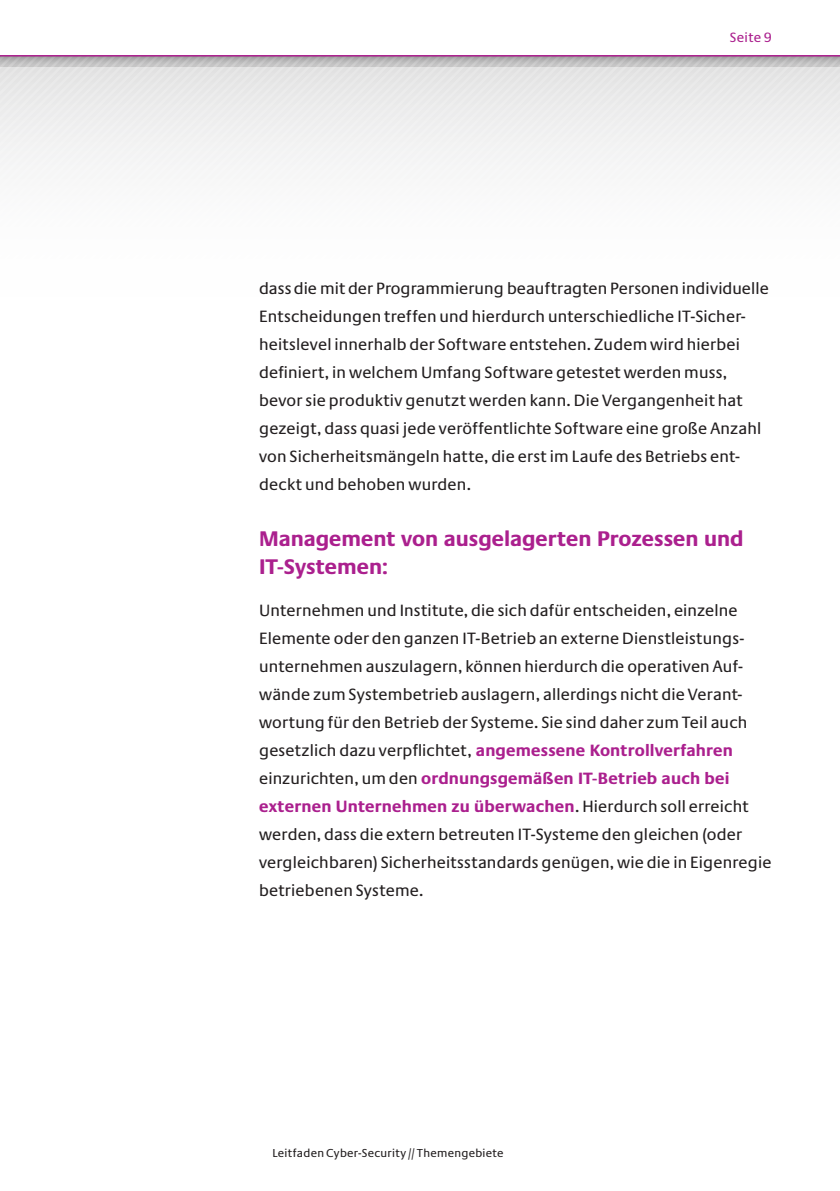
<style>
.page{position:relative;width:840px;height:1191px;background:#fff}
.page>*{position:absolute;margin:0;border:0;box-sizing:border-box;transform-origin:0 0}
.t1{font:700 22px/28px "Neue Praxis";color:#ab208e}
.t2{font:17px/28px "Neue Praxis";letter-spacing:.01em;color:#231f20}
.t3{font:14px "Neue Praxis";letter-spacing:.02em;color:#ab208e}
.t4{font:12px "Neue Praxis";letter-spacing:.025em;color:#231f20}
.s1{font-weight:700;color:#ab208e}
</style>
<div class="page">
<svg style="left:422px;top:66px;width:9px;height:99px"></svg>
<svg style="left:405px;top:66px;width:9px;height:99px"></svg>
<svg style="left:388px;top:66px;width:9px;height:99px"></svg>
<svg style="left:371px;top:66px;width:9px;height:99px"></svg>
<svg style="left:362px;top:66px;width:9px;height:99px"></svg>
<svg style="left:354px;top:66px;width:8px;height:99px"></svg>
<svg style="left:345px;top:66px;width:9px;height:99px"></svg>
<svg style="left:337px;top:66px;width:8px;height:99px"></svg>
<svg style="left:328px;top:66px;width:9px;height:99px"></svg>
<svg style="left:320px;top:66px;width:8px;height:99px"></svg>
<svg style="left:311px;top:66px;width:9px;height:99px"></svg>
<svg style="left:303px;top:66px;width:8px;height:99px"></svg>
<svg style="left:294px;top:66px;width:9px;height:99px"></svg>
<svg style="left:286px;top:66px;width:8px;height:99px"></svg>
<svg style="left:277px;top:66px;width:9px;height:99px"></svg>
<svg style="left:269px;top:66px;width:8px;height:99px"></svg>
<svg style="left:260px;top:66px;width:9px;height:99px"></svg>
<svg style="left:251px;top:66px;width:9px;height:99px"></svg>
<svg style="left:243px;top:66px;width:8px;height:99px"></svg>
<svg style="left:234px;top:66px;width:9px;height:99px"></svg>
<svg style="left:226px;top:66px;width:8px;height:99px"></svg>
<svg style="left:217px;top:66px;width:9px;height:99px"></svg>
<svg style="left:209px;top:66px;width:8px;height:99px"></svg>
<svg style="left:200px;top:66px;width:9px;height:99px"></svg>
<svg style="left:192px;top:66px;width:8px;height:99px"></svg>
<svg style="left:183px;top:66px;width:9px;height:99px"></svg>
<svg style="left:175px;top:66px;width:8px;height:99px"></svg>
<svg style="left:166px;top:66px;width:9px;height:99px"></svg>
<svg style="left:157px;top:66px;width:9px;height:99px"></svg>
<svg style="left:157px;top:57px;width:682px;height:9px"></svg>
<svg style="left:0;top:57px;width:157px;height:108px"></svg>
<hr style="left:0;top:55px;width:839px;height:2px;background:#ab208e">
<p class="t3" style="left:729px;top:29px;width:43px">Seite 9</p>
<p class="t2" style="left:259px;top:274px;width:511px">dass die mit der Programmierung beauftragten Personen individuelle Entscheidungen treffen und hierdurch unterschiedliche IT-Sicher&shy;heitslevel innerhalb der Software entstehen. Zudem wird hierbei definiert, in welchem Umfang Software getestet werden muss, bevor sie produktiv genutzt werden kann. Die Vergangenheit hat gezeigt, dass quasi jede veröffentlichte Software eine große Anzahl von Sicherheitsmängeln hatte, die erst im Laufe des Betriebs ent&shy;deckt und behoben wurden.</p>
<p class="t1" style="left:259px;top:524px;width:486px">Management von ausgelagerten Prozessen und<br>IT-Systemen:</p>
<p class="t2" style="left:259px;top:596px;width:513px">Unternehmen und Institute, die sich dafür entscheiden, einzelne Elemente oder den ganzen IT-Betrieb an externe Dienstleistungs&shy;unternehmen auszulagern, können hierdurch die operativen Auf&shy;wände zum Systembetrieb auslagern, allerdings nicht die Verant&shy;wortung für den Betrieb der Systeme. Sie sind daher zum Teil auch gesetzlich dazu verpflichtet, <span class="s1">angemessene Kontrollverfahren </span>einzurichten, um den <span class="s1">ordnungsgemäßen IT-Betrieb auch bei externen Unternehmen zu überwachen</span>. Hierdurch soll erreicht werden, dass die extern betreuten IT-Systeme den gleichen (oder vergleichbaren) Sicherheitsstandards genügen, wie die in Eigenregie betriebenen Systeme.</p>
<p class="t4" style="left:272px;top:1146px;width:233px">Leitfaden Cyber-Security // Themengebiete</p>
</div>
